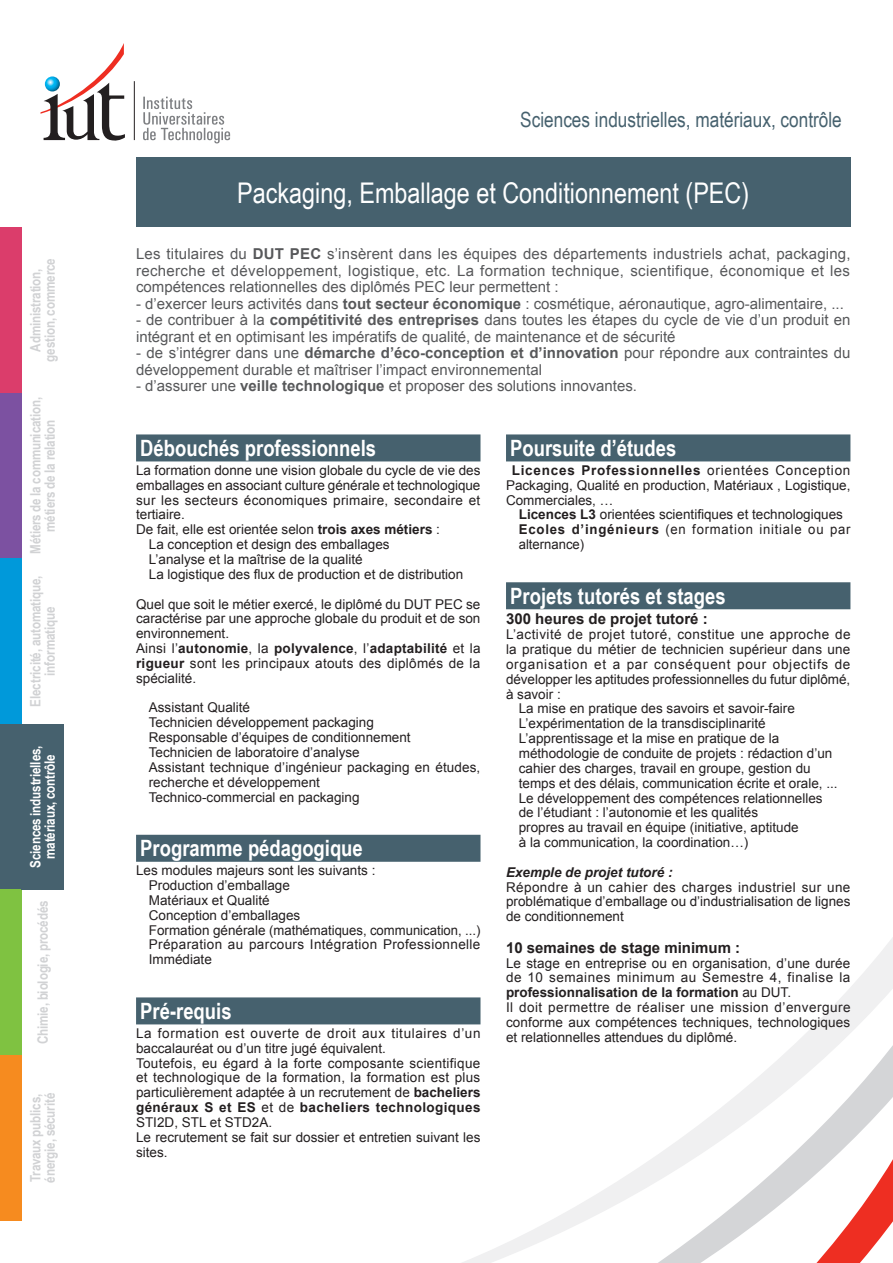
<style>
.page{position:relative;width:893px;height:1263px;background:#fff}
.page>*{position:absolute;margin:0;border:0;box-sizing:border-box;transform-origin:0 0}
.Nom_DUT{font:28.5px "Arial Narrow";color:#fff}
.Titre_1{font:700 22.5px "Arial Narrow";color:#fff}
.Famille_Spécialités{font:21px "Arial Narrow";color:#46616e}
.Descriptif_DUT{font:15px/16.5px "Arial";color:#57585a}
.Sous-titre_1{font:700 15px "Arial";color:#231f20}
.Spécialité_Off{font:700 14.25px/14.2px "Arial Narrow";letter-spacing:-.01em;color:#d1d2d4;text-align:center}
.Spécialité_Off-2{font:700 14.25px/14.2px "Arial Narrow";letter-spacing:-.015em;color:#fff;text-align:center}
.Texte_courant{font:13.5px/14.9px "Arial";color:#231f20;text-align:justify}
.Texte_courant-2{font:13.5px/14.9px "Arial";letter-spacing:.045em;color:#231f20}
.Texte_courant-3{font:13.5px/14.9px "Arial";letter-spacing:.025em;color:#231f20}
.Texte_courant-4{font:13.5px/14.9px "Arial";letter-spacing:.06em;color:#231f20}
.Texte_courant-5{font:italic 700 13.5px "Arial";color:#231f20}
.s1{font-weight:700}
</style>
<div class="page">
<svg style="left:400px;top:834px;width:493px;height:429px"></svg>
<div style="left:136px;top:157px;width:714px;height:70px;background:#46616e"></div>
<hr style="left:134px;top:81px;width:1px;height:59px;background:#231f20">
<svg style="left:143px;top:97px;width:87px;height:46px"></svg>
<svg style="left:41px;top:43px;width:84px;height:98px"></svg>
<div style="left:136px;top:434px;width:344px;height:27px;background:#46616e"></div>
<div style="left:136px;top:835px;width:344px;height:27px;background:#46616e"></div>
<div style="left:136px;top:997px;width:344px;height:27px;background:#46616e"></div>
<div style="left:506px;top:434px;width:344px;height:27px;background:#46616e"></div>
<div style="left:506px;top:582px;width:344px;height:27px;background:#46616e"></div>
<div style="left:0;top:227px;width:21px;height:166px;background:#db3d6b"></div>
<div style="left:0;top:393px;width:21px;height:165px;background:#7c51a1"></div>
<div style="left:0;top:558px;width:21px;height:166px;background:#0099da"></div>
<div style="left:0;top:724px;width:21px;height:165px;background:#46616e"></div>
<div style="left:0;top:889px;width:21px;height:166px;background:#7fc241"></div>
<div style="left:0;top:1055px;width:21px;height:165px;background:#f68b1f"></div>
<div style="left:21px;top:724px;width:43px;height:165px;background:#46616e"></div>
<p class="Spécialité_Off" style="left:28px;top:362px;width:105px;rotate:-90deg">Administration, gestion, commerce</p>
<p class="Spécialité_Off" style="left:28px;top:554px;width:158px;rotate:-90deg">Métiers de la communication, métiers de la relation</p>
<p class="Spécialité_Off" style="left:28px;top:706px;width:132px;rotate:-90deg">Electricité, automatique, informatique</p>
<p class="Spécialité_Off-2" style="left:28px;top:868px;width:124px;rotate:-90deg">Sciences industrielles, matériaux, contrôle</p>
<p class="Spécialité_Off" style="left:35px;top:1044px;width:145px;rotate:-90deg">Chimie, biologie, procédés</p>
<p class="Spécialité_Off" style="left:28px;top:1182px;width:91px;text-align:left;rotate:-90deg">Travaux publics, énergie, sécurité</p>
<p class="Famille_Spécialités" style="left:520px;top:104px;width:323px">Sciences industrielles, matériaux, contrôle</p>
<p class="Nom_DUT" style="left:237px;top:172px;width:513px">Packaging, Emballage et Conditionnement (PEC)</p>
<p class="Descriptif_DUT" style="left:136px;top:246px;width:716px;text-align:justify">Les titulaires du <span class="s1">DUT PEC</span> s’insèrent dans les équipes des départements industriels achat, packaging, recherche et développement, logistique, etc. La formation technique, scientifique, économique et les compétences relationnelles des diplômés PEC leur permettent :</p>
<p class="Descriptif_DUT" style="left:136px;top:296px;width:709px">- d’exercer leurs activités dans <span class="s1">tout secteur économique</span> : cosmétique, aéronautique, agro-alimentaire, ...</p>
<p class="Descriptif_DUT" style="left:136px;top:312px;width:716px">- de contribuer à la <span class="s1">compétitivité des entreprises</span> dans toutes les étapes du cycle de vie d’un produit en intégrant et en optimisant les impératifs de qualité, de maintenance et de sécurité</p>
<p class="Descriptif_DUT" style="left:136px;top:345px;width:716px">- de s’intégrer dans une <span class="s1">démarche d’éco-conception et d’innovation</span> pour répondre aux contraintes du développement durable et maîtriser l’impact environnemental</p>
<p class="Descriptif_DUT" style="left:136px;top:378px;width:503px">- d’assurer une <span class="s1">veille technologique</span> et proposer des solutions innovantes.</p>
<p class="Titre_1" style="left:140px;top:431px;width:237px">Débouchés professionnels</p>
<p class="Texte_courant" style="left:136px;top:463px;width:346px">La formation donne une vision globale du cycle de vie des emballages en associant culture générale et technologique sur les secteurs économiques primaire, secondaire et tertiaire.</p>
<p class="Texte_courant" style="left:136px;top:522px;width:305px">De fait, elle est orientée selon <span class="s1">trois axes métiers</span> :</p>
<p class="Texte_courant" style="left:149px;top:537px;width:242px">La conception et design des emballages</p>
<p class="Texte_courant" style="left:149px;top:552px;width:215px">L’analyse et la maîtrise de la qualité</p>
<p class="Texte_courant" style="left:149px;top:567px;width:316px">La logistique des flux de production et de distribution</p>
<p class="Texte_courant" style="left:136px;top:596px;width:346px">Quel que soit le métier exercé, le diplômé du DUT PEC se caractérise par une approche globale du produit et de son environnement.</p>
<p class="Texte_courant" style="left:136px;top:641px;width:346px">Ainsi l’<span class="s1">autonomie</span>, la <span class="s1">polyvalence</span>, l’<span class="s1">adaptabilité</span> et la <span class="s1">rigueur</span> sont les principaux atouts des diplômés de la spécialité.</p>
<p class="Texte_courant" style="left:149px;top:700px;width:103px">Assistant Qualité</p>
<p class="Texte_courant" style="left:149px;top:715px;width:227px">Technicien développement packaging</p>
<p class="Texte_courant" style="left:149px;top:730px;width:263px">Responsable d’équipes de conditionnement</p>
<p class="Texte_courant" style="left:149px;top:745px;width:212px">Technicien de laboratoire d’analyse</p>
<p class="Texte_courant" style="left:149px;top:760px;width:333px">Assistant technique d’ingénieur packaging en études, recherche et développement</p>
<p class="Texte_courant" style="left:149px;top:789px;width:212px">Technico-commercial en packaging</p>
<p class="Titre_1" style="left:140px;top:831px;width:224px">Programme pédagogique</p>
<p class="Texte_courant" style="left:136px;top:863px;width:241px">Les modules majeurs sont les suivants :</p>
<p class="Texte_courant" style="left:149px;top:878px;width:143px">Production d’emballage</p>
<p class="Texte_courant" style="left:149px;top:893px;width:122px">Matériaux et Qualité</p>
<p class="Texte_courant" style="left:149px;top:908px;width:153px">Conception d’emballages</p>
<p class="Texte_courant" style="left:149px;top:922px;width:333px">Formation générale (mathématiques, communication, ...)</p>
<p class="Texte_courant-3" style="left:149px;top:937px;width:333px">Préparation au parcours Intégration Professionnelle<br>Immédiate</p>
<p class="Titre_1" style="left:140px;top:994px;width:93px">Pré-requis</p>
<p class="Texte_courant-2" style="left:136px;top:1026px;width:346px">La formation est ouverte de droit aux titulaires d’un baccalauréat ou d’un titre jugé équivalent.</p>
<p class="Texte_courant" style="left:136px;top:1055px;width:346px">Toutefois, eu égard à la forte composante scientifique et technologique de la formation, la formation est plus particulièrement adaptée à un recrutement de <span class="s1">bacheliers généraux S et ES</span> et de <span class="s1">bacheliers technologiques </span>STI2D, STL et STD2A.</p>
<p class="Texte_courant" style="left:136px;top:1130px;width:346px">Le recrutement se fait sur dossier et entretien suivant les sites.</p>
<p class="Titre_1" style="left:510px;top:431px;width:168px">Poursuite d’études</p>
<p class="Texte_courant" style="left:506px;top:463px;width:346px;text-indent:6px"><span class="s1">Licences Professionnelles</span> orientées Conception Packaging, Qualité en production, Matériaux , Logistique, Commerciales, …</p>
<p class="Texte_courant" style="left:519px;top:507px;width:326px"><span class="s1">Licences L3</span> orientées scientifiques et technologiques</p>
<p class="Texte_courant-4" style="left:519px;top:522px;width:333px"><span class="s1">Ecoles d’ingénieurs</span> (en formation initiale ou par alternance)</p>
<p class="Titre_1" style="left:510px;top:579px;width:217px">Projets tutorés et stages</p>
<p class="Sous-titre_1" style="left:506px;top:609px;width:203px">300 heures de projet tutoré :</p>
<p class="Texte_courant" style="left:506px;top:627px;width:346px">L’activité de projet tutoré, constitue une approche de la pratique du métier de technicien supérieur dans une organisation et a par conséquent pour objectifs de développer les aptitudes professionnelles du futur diplômé, à savoir :</p>
<p class="Texte_courant" style="left:519px;top:701px;width:278px">La mise en pratique des savoirs et savoir-faire</p>
<p class="Texte_courant" style="left:519px;top:716px;width:248px">L’expérimentation de la transdisciplinarité</p>
<p class="Texte_courant" style="left:519px;top:731px;width:320px;text-align:left">L’apprentissage et la mise en pratique de la méthodologie de conduite de projets : rédaction d’un cahier des charges, travail en groupe, gestion du temps et des délais, communication écrite et orale, ...</p>
<p class="Texte_courant" style="left:519px;top:790px;width:305px;text-align:left">Le développement des compétences relationnelles de l’étudiant : l’autonomie et les qualités<br>propres au travail en équipe (initiative, aptitude<br>à la communication, la coordination…)</p>
<p class="Texte_courant-5" style="left:506px;top:863px;width:168px">Exemple de projet tutoré :</p>
<p class="Texte_courant" style="left:506px;top:880px;width:346px">Répondre à un cahier des charges industriel sur une problématique d’emballage ou d’industrialisation de lignes de conditionnement</p>
<p class="Sous-titre_1" style="left:506px;top:937px;width:236px">10 semaines de stage minimum :</p>
<p class="Texte_courant" style="left:506px;top:955px;width:346px">Le stage en entreprise ou en organisation, d’une durée de 10 semaines minimum au Semestre 4, finalise la <span class="s1">professionnalisation de la formation</span> au DUT.</p>
<p class="Texte_courant" style="left:506px;top:1000px;width:346px">Il doit permettre de réaliser une mission d’envergure conforme aux compétences techniques, technologiques et relationnelles attendues du diplômé.</p>
</div>
